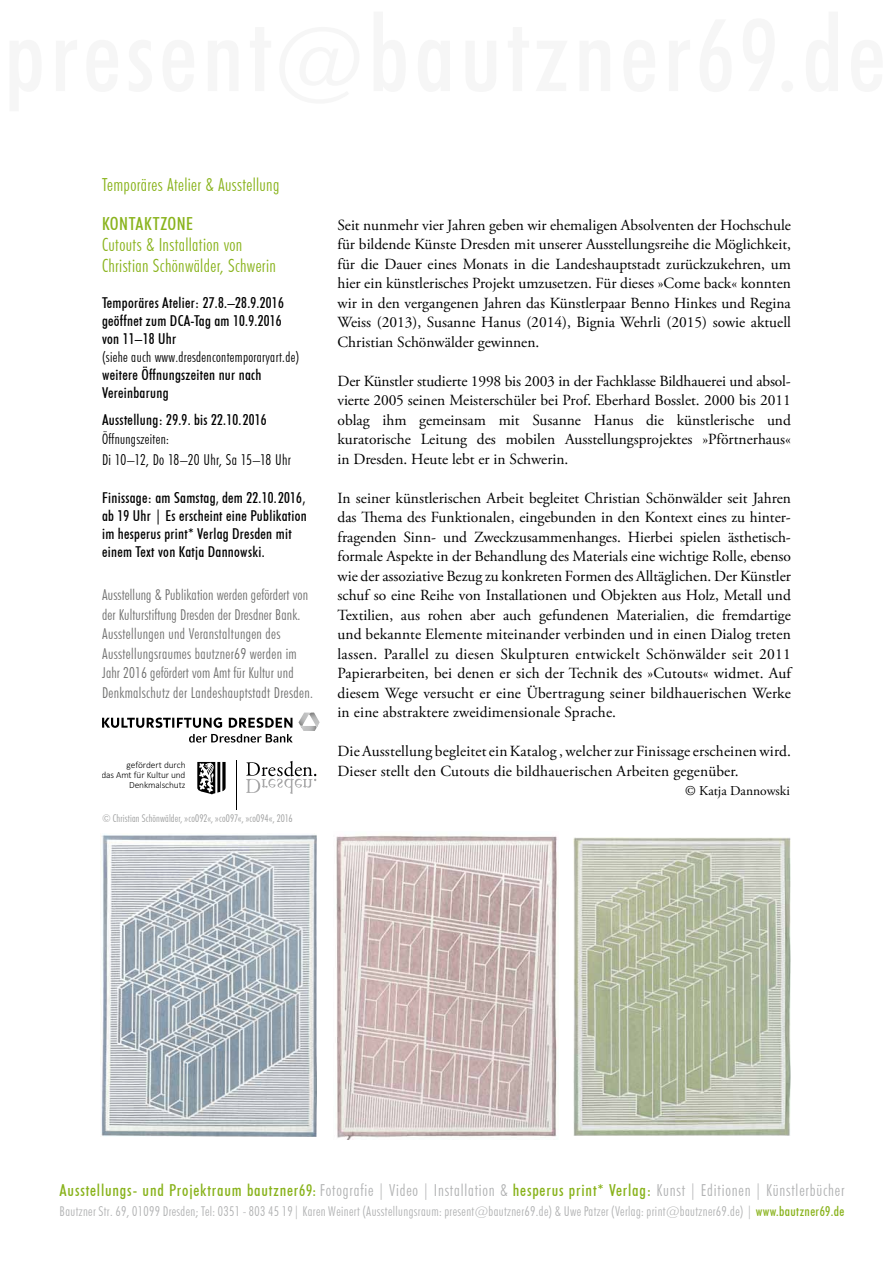
<style>
.page{position:relative;width:893px;height:1263px;background:#fff}
.page>*{position:absolute;margin:0;border:0;box-sizing:border-box;transform-origin:0 0}
.t1{font:300 condensed 18px/21px "Futura BT";letter-spacing:.02em;color:#89b31c}
.t2{font:500 condensed 18px "Futura BT";letter-spacing:.025em;color:#89b31c}
.t3{font:300 condensed 16.5px "Futura BT";letter-spacing:.05em;color:#b1b2b3}
.t4{font:15.45px/19.5px "Adobe Garamond Pro";letter-spacing:.01em;color:#000;text-align:justify}
.t5{font:500 condensed 15px/18px "Futura BT";letter-spacing:.02em;color:#000}
.t6{font:300 condensed 15px/19.5px "Futura BT";letter-spacing:.025em;color:#6f6f6e}
.t7{font:300 condensed 15px "Futura BT";letter-spacing:.015em;color:#000}
.t8{font:300 condensed 14.25px "Futura BT";letter-spacing:.025em;color:#000}
.t9{font:300 condensed 13.5px "Futura BT";letter-spacing:.03em;color:#b1b2b3}
.t10{font:13.5px "Adobe Garamond Pro";color:#000}
.t11{font:300 condensed 10.5px "Futura BT";letter-spacing:.015em;color:#9c9d9d}
.t12{font:300 9.45px/9.8px "Calibri";letter-spacing:-.01em;color:#000;text-align:right}
.s1{font-weight:500;color:#89b31c}
.s2{font-weight:500;font-size:16.05px;color:#89b31c}
</style>
<div class="page">
<svg style="left:102px;top:712px;width:218px;height:30px"></svg>
<svg style="left:197px;top:762px;width:29px;height:32px"></svg>
<svg style="left:246px;top:761px;width:70px;height:33px"></svg>
<hr style="left:236px;top:761px;width:1px;height:49px;background:#000">
<img style="left:573px;top:837px;width:218px;height:298px">
<img style="left:101px;top:834px;width:216px;height:302px">
<img style="left:336px;top:835px;width:221px;height:304px">
<p class="t1" style="left:102px;top:173px;width:179px">Temporäres Atelier &amp; Ausstellung</p>
<p class="t2" style="left:102px;top:212px;width:93px">KONTAKTZONE</p>
<p class="t1" style="left:102px;top:233px;width:175px">Cutouts &amp; Installation von<br>Christian Schönwälder, Schwerin</p>
<p class="t5" style="left:102px;top:293px;width:183px">Temporäres Atelier: 27.8.–28.9.2016 geöffnet zum DCA-Tag am 10.9.2016 von 11–18 Uhr</p>
<p class="t8" style="left:102px;top:348px;width:199px">(siehe auch www.dresdencontemporaryart.de)</p>
<p class="t5" style="left:102px;top:365px;width:161px">weitere Öffnungszeiten nur nach<br>Vereinbarung</p>
<p class="t5" style="left:102px;top:410px;width:166px">Ausstellung: 29.9. bis 22.10.2016</p>
<p class="t8" style="left:102px;top:430px;width:68px">Öffnungszeiten:</p>
<p class="t7" style="left:102px;top:451px;width:190px">Di 10–12, Do 18–20 Uhr, Sa 15–18 Uhr</p>
<p class="t5" style="left:102px;top:488px;width:206px">Finissage: am Samstag, dem 22.10.2016, ab 19 Uhr | Es erscheint eine Publikation im hesperus print* Verlag Dresden mit einem Text von Katja Dannowski.</p>
<p class="t6" style="left:102px;top:585px;width:212px">Ausstellung &amp; Publikation werden gefördert von der Kulturstiftung Dresden der Dresdner Bank.<br>Ausstellungen und Veranstaltungen des Ausstellungsraumes bautzner69 werden im Jahr 2016 gefördert vom Amt für Kultur und Denkmalschutz der Landeshauptstadt Dresden.</p>
<p class="t12" style="left:101px;top:760px;width:86px">gefördert durch<br>das Amt für Kultur und<br>Denkmalschutz</p>
<p class="t11" style="left:102px;top:812px;width:192px">© Christian Schönwälder, »co092«, »co097«, »co094«, 2016</p>
<p class="t4" style="left:338px;top:215px;width:455px">Seit nunmehr vier Jahren geben wir ehemaligen Absolventen der Hochschule für bildende Künste Dresden mit unserer Ausstellungsreihe die Möglichkeit, für die Dauer eines Monats in die Landeshauptstadt zurückzukehren, um hier ein künstlerisches Projekt umzusetzen. Für dieses »Come back« konnten wir in den vergangenen Jahren das Künstlerpaar Benno Hinkes und Regina Weiss (2013), Susanne Hanus (2014), Bignia Wehrli (2015) sowie aktuell Christian Schönwälder gewinnen.</p>
<p class="t4" style="left:338px;top:371px;width:455px">Der Künstler studierte 1998 bis 2003 in der Fachklasse Bildhauerei und absol&shy;vierte 2005 seinen Meisterschüler bei Prof. Eberhard Bosslet. 2000 bis 2011 oblag ihm gemeinsam mit Susanne Hanus die künstlerische und kuratorische Leitung des mobilen Ausstellungsprojektes »Pförtnerhaus« in Dresden. Heute lebt er in Schwerin.</p>
<p class="t4" style="left:338px;top:488px;width:455px">In seiner künstlerischen Arbeit begleitet Christian Schönwälder seit Jahren das Thema des Funktionalen, eingebunden in den Kontext eines zu hinter&shy;fragenden Sinn- und Zweckzusammenhanges. Hierbei spielen ästhetisch&shy;formale Aspekte in der Behandlung des Materials eine wichtige Rolle, ebenso wie der assoziative Bezug zu konkreten Formen des Alltäglichen. Der Künstler schuf so eine Reihe von Installationen und Objekten aus Holz, Metall und Textilien, aus rohen aber auch gefundenen Materialien, die fremdartige und bekannte Elemente miteinander verbinden und in einen Dialog treten lassen. Parallel zu diesen Skulpturen entwickelt Schönwälder seit 2011<br>Papierarbeiten, bei denen er sich der Technik des »Cutouts« widmet. Auf diesem Wege versucht er eine Übertragung seiner bildhauerischen Werke in eine abstraktere zweidimensionale Sprache.</p>
<p class="t4" style="left:338px;top:742px;width:455px">Die Ausstellung begleitet ein Katalog , welcher zur Finissage erscheinen wird.<br>Dieser stellt den Cutouts die bildhauerischen Arbeiten gegenüber.</p>
<p class="t10" style="left:685px;top:783px;width:106px">© Katja Dannowski</p>
<p class="t3" style="left:60px;top:1180px;width:786px"><span class="s1">Ausstellungs- und Projektraum bautzner</span><span class="s2">69:</span> Fotografie | Video | Installation &amp; <span class="s1">hesperus print* Verlag:</span> Kunst | Editionen | Künstlerbücher</p>
<p class="t9" style="left:60px;top:1203px;width:786px">Bautzner Str. 69, 01099 Dresden; Tel: 0351 -803 45 19| Karen Weinert (Ausstellungsraum: present@bautzner69.de) &amp; Uwe Patzer (Verlag: print@bautzner69.de) | <span class="s1">www.bautzner69.de</span></p>
</div>
